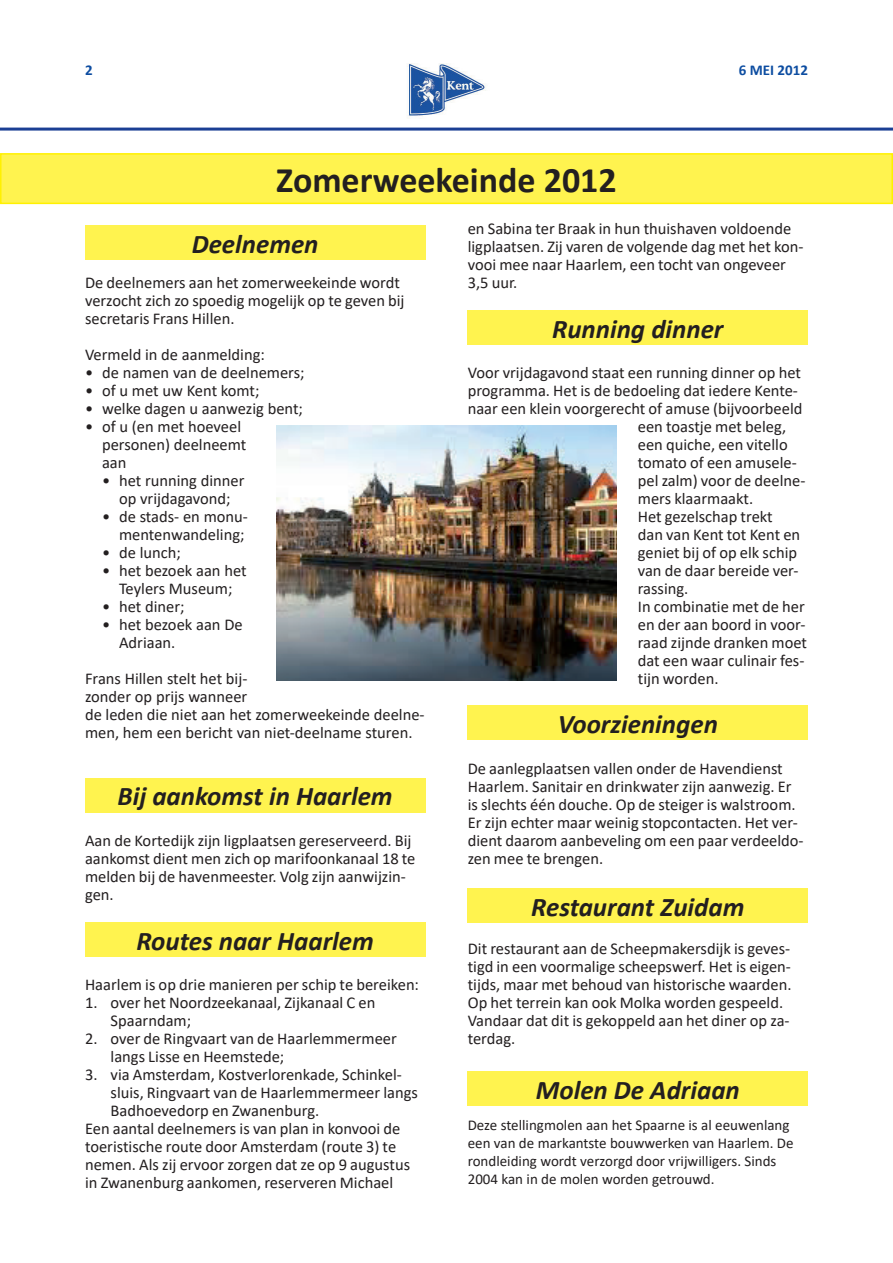
<style>
.page{position:relative;width:893px;height:1263px;background:#fff}
.page>*{position:absolute;margin:0;border:0;box-sizing:border-box;transform-origin:0 0}
.t1{font:700 36px "Calibri";color:#231f20}
.t2{font:italic 700 27px "Calibri";color:#231f20}
.t3{font:16.5px/18px "Calibri";color:#231f20}
.t4{font:15px/18px "Calibri";color:#231f20}
.t5{font:700 15px "Calibri";color:#0d4da1}
</style>
<div class="page">
<img style="left:408px;top:63px;width:78px;height:54px">
<hr style="left:0;top:128px;width:893px;height:3px;background:#1b3f94">
<div style="left:1px;top:154px;width:891px;height:49px;background:#fff34f"></div>
<div style="left:0;top:153px;width:893px;height:51px;border:2px solid #fff101"></div>
<img style="left:276px;top:425px;width:341px;height:255px">
<div style="left:85px;top:225px;width:340px;height:34px;background:#fff34f"></div>
<div style="left:85px;top:778px;width:340px;height:34px;background:#fff34f"></div>
<div style="left:85px;top:923px;width:340px;height:34px;background:#fff34f"></div>
<div style="left:468px;top:310px;width:340px;height:34px;background:#fff34f"></div>
<div style="left:468px;top:706px;width:340px;height:34px;background:#fff34f"></div>
<div style="left:468px;top:889px;width:340px;height:34px;background:#fff34f"></div>
<div style="left:468px;top:1071px;width:340px;height:35px;background:#fff34f"></div>
<p class="t5" style="left:85px;top:59px;width:9px">2</p>
<p class="t5" style="left:739px;top:59px;width:71px">6 MEI 2012</p>
<h1 class="t1" style="left:276px;top:155px;width:342px">Zomerweekeinde 2012</h1>
<h2 class="t2" style="left:192px;top:224px;width:128px">Deelnemen</h2>
<p class="t3" style="left:85px;top:273px;width:321px">De deelnemers aan het zomerweekeinde wordt verzocht zich zo spoedig mogelijk op te geven bij secretaris Frans Hillen.</p>
<p class="t3" style="left:85px;top:345px;width:181px">Vermeld in de aanmelding:</p>
<p class="t3" style="left:85px;top:363px;width:221px">• de namen van de deelnemers;</p>
<p class="t3" style="left:85px;top:381px;width:176px">• of u met uw Kent komt;</p>
<p class="t3" style="left:85px;top:399px;width:219px">• welke dagen u aanwezig bent;</p>
<p class="t3" style="left:102px;top:417px;width:146px;text-indent:-17px">• of u (en met hoeveel personen) deelneemt aan</p>
<p class="t3" style="left:102px;top:471px;width:144px;text-align:center">• het running dinner op vrijdagavond;</p>
<p class="t3" style="left:102px;top:507px;width:147px;text-align:right">• de stads- en monu&shy;mentenwandeling;</p>
<p class="t3" style="left:102px;top:543px;width:80px">• de lunch;</p>
<p class="t3" style="left:102px;top:561px;width:146px;text-align:center">• het bezoek aan het<br>Teylers Museum;</p>
<p class="t3" style="left:102px;top:597px;width:84px">• het diner;</p>
<p class="t3" style="left:119px;top:615px;width:125px;text-indent:-17px">• het bezoek aan De<br>Adriaan.</p>
<p class="t3" style="left:85px;top:669px;width:341px">Frans Hillen stelt het bij-<br>zonder op prijs wanneer<br>de leden die niet aan het zomerweekeinde deelne&shy;men, hem een bericht van niet-deelname sturen.</p>
<h2 class="t2" style="left:118px;top:777px;width:277px">Bij aankomst in Haarlem</h2>
<p class="t3" style="left:85px;top:831px;width:332px">Aan de Kortedijk zijn ligplaatsen gereserveerd. Bij aankomst dient men zich op marifoonkanaal 18 te melden bij de havenmeester. Volg zijn aanwijzin&shy;gen.</p>
<h2 class="t2" style="left:136px;top:922px;width:239px">Routes naar Haarlem</h2>
<p class="t3" style="left:85px;top:975px;width:336px">Haarlem is op drie manieren per schip te bereiken:</p>
<p class="t3" style="left:111px;top:993px;width:266px;text-indent:-26px">1. over het Noordzeekanaal, Zijkanaal C en<br>Spaarndam;</p>
<p class="t3" style="left:111px;top:1029px;width:288px;text-indent:-26px">2. over de Ringvaart van de Haarlemmermeer langs Lisse en Heemstede;</p>
<p class="t3" style="left:85px;top:1065px;width:318px">3. via Amsterdam, Kostverlorenkade, Schinkel-</p>
<p class="t3" style="left:111px;top:1083px;width:309px">sluis, Ringvaart van de Haarlemmermeer langs</p>
<p class="t3" style="left:111px;top:1101px;width:210px">Badhoevedorp en Zwanenburg.</p>
<p class="t3" style="left:85px;top:1119px;width:317px">Een aantal deelnemers is van plan in konvooi de</p>
<p class="t3" style="left:85px;top:1137px;width:313px">toeristische route door Amsterdam (route 3) te</p>
<p class="t3" style="left:85px;top:1155px;width:327px">nemen. Als zij ervoor zorgen dat ze op 9 augustus</p>
<p class="t3" style="left:85px;top:1173px;width:310px">in Zwanenburg aankomen, reserveren Michael</p>
<p class="t3" style="left:468px;top:219px;width:337px">en Sabina ter Braak in hun thuishaven voldoende ligplaatsen. Zij varen de volgende dag met het kon&shy;vooi mee naar Haarlem, een tocht van ongeveer 3,5 uur.</p>
<h2 class="t2" style="left:552px;top:309px;width:173px">Running dinner</h2>
<p class="t3" style="left:468px;top:363px;width:335px">Voor vrijdagavond staat een running dinner op het</p>
<p class="t3" style="left:468px;top:381px;width:332px">programma. Het is de bedoeling dat iedere Kente-</p>
<p class="t3" style="left:468px;top:399px;width:336px">naar een klein voorgerecht of amuse (bijvoorbeeld</p>
<p class="t3" style="left:638px;top:417px;width:150px">een toastje met beleg,</p>
<p class="t3" style="left:638px;top:435px;width:151px">een quiche, een vitello</p>
<p class="t3" style="left:638px;top:453px;width:160px">tomato of een amusele-</p>
<p class="t3" style="left:638px;top:471px;width:169px">pel zalm) voor de deelne-</p>
<p class="t3" style="left:638px;top:489px;width:117px">mers klaarmaakt.</p>
<p class="t3" style="left:638px;top:507px;width:136px">Het gezelschap trekt</p>
<p class="t3" style="left:638px;top:525px;width:164px">dan van Kent tot Kent en</p>
<p class="t3" style="left:638px;top:543px;width:161px">geniet bij of op elk schip</p>
<p class="t3" style="left:638px;top:561px;width:162px">van de daar bereide ver-</p>
<p class="t3" style="left:638px;top:579px;width:52px">rassing.</p>
<p class="t3" style="left:638px;top:597px;width:168px">In combinatie met de her</p>
<p class="t3" style="left:638px;top:615px;width:169px">en der aan boord in voor-</p>
<p class="t3" style="left:638px;top:633px;width:171px">raad zijnde dranken moet</p>
<p class="t3" style="left:638px;top:651px;width:168px">dat een waar culinair fes-</p>
<p class="t3" style="left:638px;top:669px;width:82px">tijn worden.</p>
<h2 class="t2" style="left:558px;top:705px;width:162px">Voorzieningen</h2>
<p class="t3" style="left:468px;top:759px;width:337px">De aanlegplaatsen vallen onder de Havendienst Haarlem. Sanitair en drinkwater zijn aanwezig. Er is slechts één douche. Op de steiger is walstroom.<br>Er zijn echter maar weinig stopcontacten. Het ver&shy;dient daarom aanbeveling om een paar verdeeldo&shy;zen mee te brengen.</p>
<h2 class="t2" style="left:531px;top:888px;width:215px">Restaurant Zuidam</h2>
<p class="t3" style="left:468px;top:939px;width:325px">Dit restaurant aan de Scheepmakersdijk is geves&shy;tigd in een voormalige scheepswerf. Het is eigen&shy;tijds, maar met behoud van historische waarden.<br>Op het terrein kan ook Molka worden gespeeld.<br>Vandaar dat dit is gekoppeld aan het diner op za&shy;terdag.</p>
<h2 class="t2" style="left:536px;top:1071px;width:205px">Molen De Adriaan</h2>
<p class="t4" style="left:468px;top:1115px;width:327px">Deze stellingmolen aan het Spaarne is al eeuwenlang een van de markantste bouwwerken van Haarlem. De rondleiding wordt verzorgd door vrijwilligers. Sinds 2004 kan in de molen worden getrouwd.</p>
</div>
